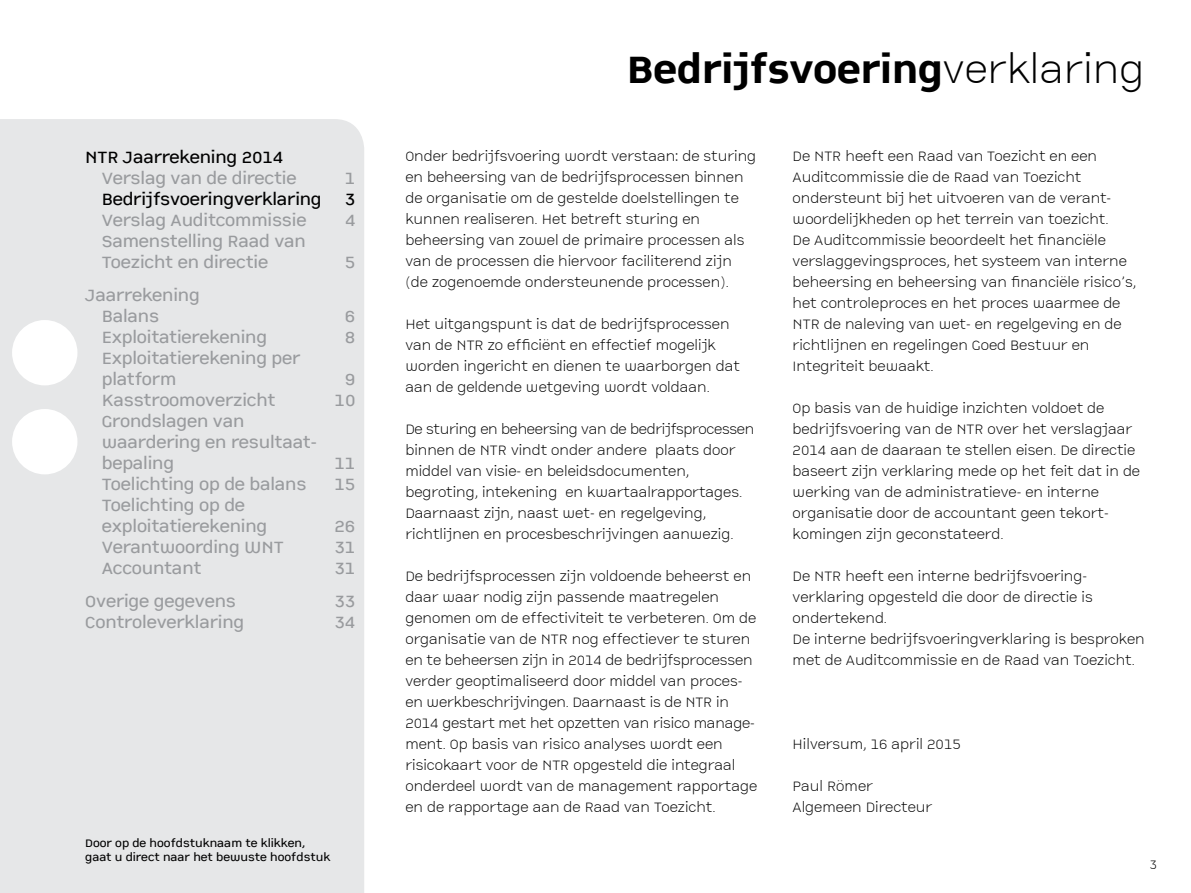
<style>
.page{position:relative;width:1191px;height:893px;background:#fff}
.page>*{position:absolute;margin:0;border:0;box-sizing:border-box;transform-origin:0 0}
.t1{font:42px "CP Company TT Bold";color:#000}
.t2{font:18px/21px "CP Company TT Regular";letter-spacing:-.01em;color:#999b9e}
.t3{font:18px "CP Company TT Regular";letter-spacing:-.01em;color:#000}
.t4{font:15px/21px "CP Company TT Light";color:#000}
.t5{font:13.5px "CP Company TT Light";color:#000}
.t6{font:12px/14.4px "CP Company TT Regular";color:#000}
.s1{font-family:"CP Company TT Light"}
</style>
<div class="page">
<div style="left:0;top:119px;width:364px;height:774px;background:#e6e7e8"></div>
<svg style="left:12px;top:320px;width:65px;height:154px"></svg>
<p class="t3" style="left:85px;top:147px;width:200px">NTR Jaarrekening 2014</p>
<p class="t2" style="left:102px;top:169px;width:196px">Verslag van de directie</p>
<p class="t2" style="left:345px;top:169px;width:12px">1</p>
<p class="t3" style="left:102px;top:189px;width:221px">Bedrijfsvoeringverklaring</p>
<p class="t3" style="left:345px;top:189px;width:12px">3</p>
<p class="t2" style="left:102px;top:211px;width:206px">Verslag Auditcommissie</p>
<p class="t2" style="left:345px;top:211px;width:12px">4</p>
<p class="t2" style="left:102px;top:232px;width:205px">Samenstelling Raad van<br>Toezicht en directie</p>
<p class="t2" style="left:345px;top:253px;width:12px">5</p>
<p class="t2" style="left:102px;top:286px;width:99px;text-indent:-17px">Jaarrekening<br>Balans</p>
<p class="t2" style="left:345px;top:307px;width:12px">6</p>
<p class="t2" style="left:102px;top:328px;width:167px">Exploitatierekening</p>
<p class="t2" style="left:345px;top:328px;width:12px">8</p>
<p class="t2" style="left:102px;top:349px;width:200px">Exploitatierekening per platform</p>
<p class="t2" style="left:345px;top:370px;width:12px">9</p>
<p class="t2" style="left:102px;top:391px;width:175px">Kasstroomoverzicht</p>
<p class="t2" style="left:335px;top:391px;width:22px">10</p>
<p class="t2" style="left:102px;top:412px;width:217px">Grondslagen van waardering en resultaat&shy;bepaling</p>
<p class="t2" style="left:334px;top:454px;width:22px">11</p>
<p class="t2" style="left:102px;top:475px;width:206px">Toelichting op de balans</p>
<p class="t2" style="left:334px;top:475px;width:22px">15</p>
<p class="t2" style="left:102px;top:496px;width:167px">Toelichting op de exploitatierekening</p>
<p class="t2" style="left:334px;top:517px;width:22px">26</p>
<p class="t2" style="left:102px;top:538px;width:184px">Verantwoording WNT</p>
<p class="t2" style="left:334px;top:538px;width:22px">31</p>
<p class="t2" style="left:102px;top:559px;width:101px">Accountant</p>
<p class="t2" style="left:334px;top:559px;width:22px">31</p>
<p class="t2" style="left:85px;top:592px;width:152px">Overige gegevens</p>
<p class="t2" style="left:334px;top:592px;width:22px">33</p>
<p class="t2" style="left:85px;top:613px;width:160px">Controleverklaring</p>
<p class="t2" style="left:334px;top:613px;width:22px">34</p>
<p class="t6" style="left:85px;top:836px;width:246px">Door op de hoofdstuknaam te klikken, gaat u direct naar het bewuste hoofdstuk</p>
<h1 class="t1" style="left:627px;top:44px;width:519px">Bedrijfsvoering<span class="s1">verklaring</span></h1>
<p class="t4" style="left:405px;top:146px;width:352px">Onder bedrijfsvoering wordt verstaan: de sturing en beheersing van de bedrijfsprocessen binnen de organisatie om de gestelde doelstellingen te kunnen realiseren. Het betreft sturing en beheersing van zowel de primaire processen als van de processen die hiervoor faciliterend zijn (de zogenoemde ondersteunende processen).</p>
<p class="t4" style="left:405px;top:314px;width:336px">Het uitgangspunt is dat de bedrijfsprocessen van de NTR zo efficiënt en effectief mogelijk worden ingericht en dienen te waarborgen dat aan de geldende wetgeving wordt voldaan.</p>
<p class="t4" style="left:405px;top:419px;width:350px">De sturing en beheersing van de bedrijfsprocessen binnen de NTR vindt onder andere plaats door middel van visie- en beleidsdocumenten, begroting, intekening en kwartaalrapportages.<br>Daarnaast zijn, naast wet- en regelgeving, richtlijnen en procesbeschrijvingen aanwezig.</p>
<p class="t4" style="left:405px;top:566px;width:353px">De bedrijfsprocessen zijn voldoende beheerst en daar waar nodig zijn passende maatregelen genomen om de effectiviteit te verbeteren. Om de organisatie van de NTR nog effectiever te sturen en te beheersen zijn in 2014 de bedrijfsprocessen verder geoptimaliseerd door middel van proces&shy;en werkbeschrijvingen. Daarnaast is de NTR in 2014 gestart met het opzetten van risico manage&shy;ment. Op basis van risico analyses wordt een risicokaart voor de NTR opgesteld die integraal onderdeel wordt van de management rapportage en de rapportage aan de Raad van Toezicht.</p>
<p class="t4" style="left:792px;top:146px;width:345px">De NTR heeft een Raad van Toezicht en een Auditcommissie die de Raad van Toezicht ondersteunt bij het uitvoeren van de verant&shy;woordelijkheden op het terrein van toezicht.<br>De Auditcommissie beoordeelt het financiële verslaggevingsproces, het systeem van interne beheersing en beheersing van financiële risico’s, het controleproces en het proces waarmee de NTR de naleving van wet- en regelgeving en de richtlijnen en regelingen Goed Bestuur en Integriteit bewaakt.</p>
<p class="t4" style="left:792px;top:398px;width:349px">Op basis van de huidige inzichten voldoet de bedrijfsvoering van de NTR over het verslagjaar 2014 aan de daaraan te stellen eisen. De directie baseert zijn verklaring mede op het feit dat in de werking van de administratieve- en interne organisatie door de accountant geen tekort&shy;komingen zijn geconstateerd.</p>
<p class="t4" style="left:792px;top:566px;width:354px">De NTR heeft een interne bedrijfsvoering&shy;verklaring opgesteld die door de directie is ondertekend.<br>De interne bedrijfsvoeringverklaring is besproken met de Auditcommissie en de Raad van Toezicht.</p>
<p class="t4" style="left:792px;top:734px;width:170px">Hilversum, 16 april 2015</p>
<p class="t4" style="left:792px;top:776px;width:141px">Paul Römer<br>Algemeen Directeur</p>
<p class="t5" style="left:1149px;top:857px;width:9px">3</p>
</div>
